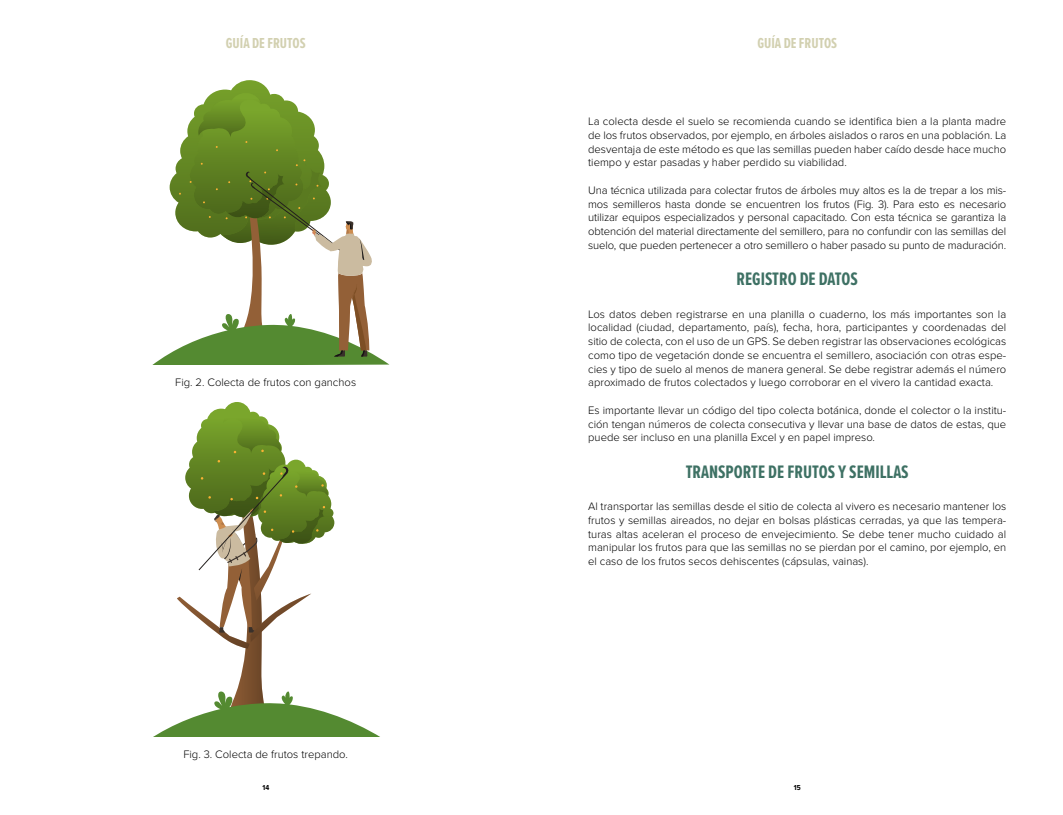
<style>
.page{position:relative;width:1063px;height:815px;background:#fff}
.page>*{position:absolute;margin:0;border:0;box-sizing:border-box;transform-origin:0 0}
.t1{font:700 18.75px "Proxima Nova Ex Cn";color:#3e7164}
.t2{font:700 15px "Proxima Nova Ex Cn";color:#d2d0b0}
.t3{font:300 11.25px/13.8px "Proxima Nova";color:#000;text-align:justify}
.t4{font:700 7.5px "Proxima Nova Cond";color:#000}
</style>
<div class="page">
<svg style="left:154px;top:80px;width:235px;height:284px"></svg>
<svg style="left:153px;top:402px;width:227px;height:335px"></svg>
<h2 class="t2" style="left:226px;top:33px;width:81px">GUÍA DE FRUTOS</h2>
<h2 class="t2" style="left:757px;top:33px;width:81px">GUÍA DE FRUTOS</h2>
<p class="t3" style="left:175px;top:375px;width:182px">Fig. 2. Colecta de frutos con ganchos</p>
<p class="t3" style="left:183px;top:746px;width:166px">Fig. 3. Colecta de frutos trepando.</p>
<p class="t3" style="left:588px;top:114px;width:420px">La colecta desde el suelo se recomienda cuando se identifica bien a la planta madre de los frutos observados, por ejemplo, en árboles aislados o raros en una población. La desventaja de este método es que las semillas pueden haber caído desde hace mucho tiempo y estar pasadas y haber perdido su viabilidad.</p>
<p class="t3" style="left:588px;top:183px;width:420px">Una técnica utilizada para colectar frutos de árboles muy altos es la de trepar a los mis&shy;mos semilleros hasta donde se encuentren los frutos (Fig. 3). Para esto es necesario utilizar equipos especializados y personal capacitado. Con esta técnica se garantiza la obtención del material directamente del semillero, para no confundir con las semillas del suelo, que pueden pertenecer a otro semillero o haber pasado su punto de maduración.</p>
<h1 class="t1" style="left:737px;top:265px;width:123px">REGISTRO DE DATOS</h1>
<p class="t3" style="left:588px;top:306px;width:420px">Los datos deben registrarse en una planilla o cuaderno, los más importantes son la localidad (ciudad, departamento, país), fecha, hora, participantes y coordenadas del sitio de colecta, con el uso de un GPS. Se deben registrar las observaciones ecológicas como tipo de vegetación donde se encuentra el semillero, asociación con otras espe&shy;cies y tipo de suelo al menos de manera general. Se debe registrar además el número aproximado de frutos colectados y luego corroborar en el vivero la cantidad exacta.</p>
<p class="t3" style="left:588px;top:403px;width:420px">Es importante llevar un código del tipo colecta botánica, donde el colector o la institu&shy;ción tengan números de colecta consecutiva y llevar una base de datos de estas, que puede ser incluso en una planilla Excel y en papel impreso.</p>
<h1 class="t1" style="left:686px;top:458px;width:224px">TRANSPORTE DE FRUTOS Y SEMILLAS</h1>
<p class="t3" style="left:588px;top:499px;width:420px">Al transportar las semillas desde el sitio de colecta al vivero es necesario mantener los frutos y semillas aireados, no dejar en bolsas plásticas cerradas, ya que las tempera&shy;turas altas aceleran el proceso de envejecimiento. Se debe tener mucho cuidado al manipular los frutos para que las semillas no se pierdan por el camino, por ejemplo, en el caso de los frutos secos dehiscentes (cápsulas, vainas).</p>
<p class="t4" style="left:263px;top:782px;width:8px">14</p>
<p class="t4" style="left:794px;top:782px;width:8px">15</p>
</div>
